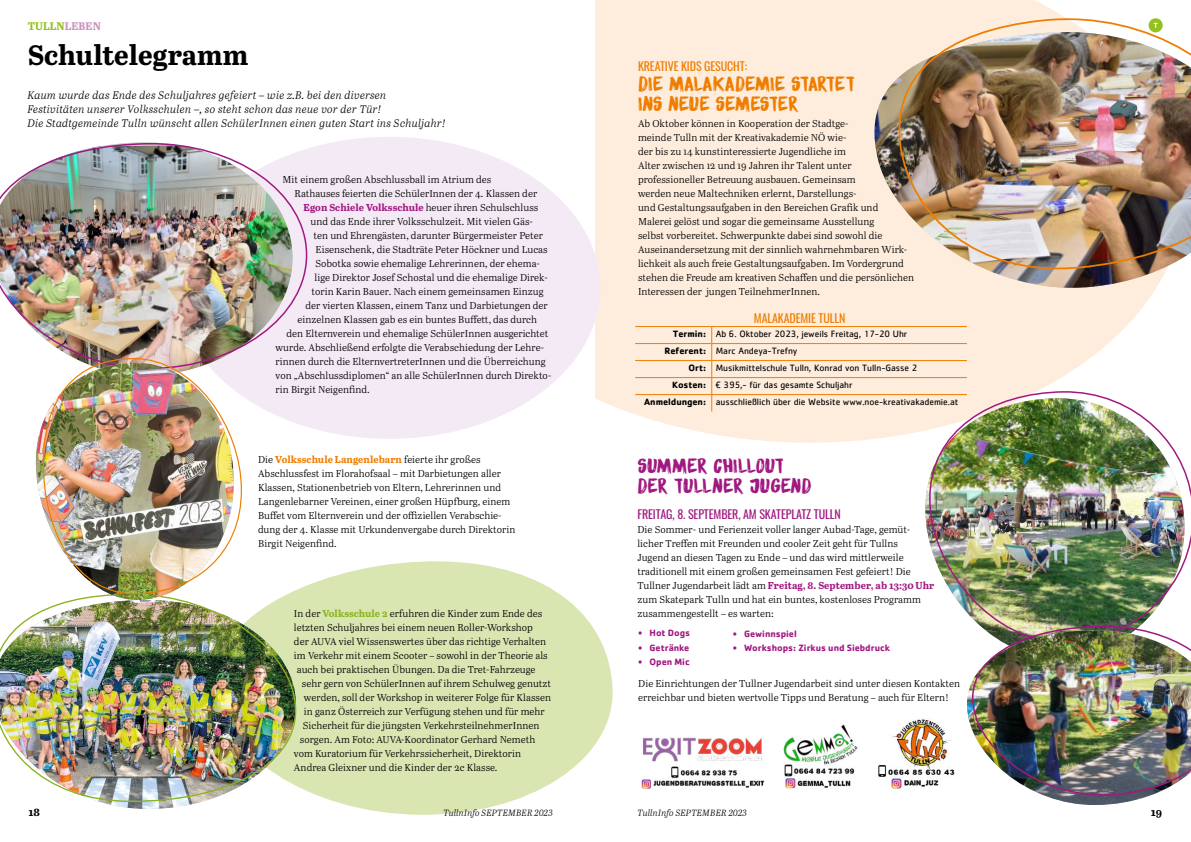
<style>
.page{position:relative;width:1191px;height:842px;background:#fff}
.page>*{position:absolute;margin:0;border:0;box-sizing:border-box;transform-origin:0 0}
.t1{font:700 28px "Abril Text";letter-spacing:-.005em;color:#000}
.t2{font:18px/20px "Sensory Overload";color:#ef7d00}
.t3{font:18px/20px "Sensory Overload";color:#a11881}
.t4{font:12px "Oswald";letter-spacing:-.01em;color:#a11881}
.t5{font:12px "Oswald";letter-spacing:-.01em;color:#ef7d00}
.t6{font:italic 11px/14px "Abril Text Lt";letter-spacing:.02em;color:#000}
.t7{font:700 11px "Abril Text";color:#95c11f}
.t8{font:700 11px "Abril Text";color:#000}
.t9{font:10px/14px "Abril Text Lt";letter-spacing:.005em;color:#000}
.t10{font:700 10px "Abril Text";letter-spacing:.005em;color:#a11881}
.t11{font:700 10px "Abril Text";letter-spacing:.005em;color:#ef7d00}
.t12{font:9.5px/17px "Cachet Std";letter-spacing:-.005em;color:#000}
.t13{font:700 9.5px "Cachet Std";letter-spacing:-.005em;color:#a11881}
.t14{font:italic 9px "Abril Text Lt";color:#000}
.s1{color:#cc94c2}
.s2{font-family:"Abril Text Lt";font-weight:400;color:#000}
.s3{font-family:"Abril Text";font-weight:700;color:#8ab31d}
.s4{font-weight:700}
</style>
<div class="page">
<div style="left:595px;top:0;width:556px;height:443px;background:#feeddd"></div>
<div style="left:178px;top:137px;width:422px;height:302px;background:#f4eaf5;border-radius:50%"></div>
<svg style="left:290px;top:561px;width:323px;height:254px;background:#dee9bc"></svg>
<img style="left:104px;top:803px;width:192px;height:6px">
<img style="left:0;top:593px;width:297px;height:210px">
<img style="left:0;top:142px;width:307px;height:215px">
<hr style="left:635px;top:343px;width:76px;height:1px;background:#ef7d00">
<hr style="left:711px;top:343px;width:256px;height:1px;background:#ef7d00">
<hr style="left:635px;top:360px;width:76px;height:1px;background:#ef7d00">
<hr style="left:711px;top:360px;width:256px;height:1px;background:#ef7d00">
<hr style="left:635px;top:377px;width:76px;height:1px;background:#ef7d00">
<hr style="left:711px;top:377px;width:256px;height:1px;background:#ef7d00">
<hr style="left:635px;top:394px;width:76px;height:1px;background:#ef7d00">
<hr style="left:711px;top:394px;width:256px;height:1px;background:#ef7d00">
<svg style="left:711px;top:327px;width:1px;height:85px"></svg>
<hr style="left:635px;top:326px;width:76px;height:1px;background:#ef7d00">
<hr style="left:711px;top:326px;width:256px;height:1px;background:#ef7d00">
<img style="left:925px;top:398px;width:4px;height:141px">
<img style="left:929px;top:390px;width:262px;height:235px">
<img style="left:36px;top:425px;width:198px;height:175px">
<img style="left:42px;top:357px;width:200px;height:238px">
<img style="left:967px;top:625px;width:224px;height:180px">
<img style="left:641px;top:737px;width:124px;height:52px">
<img style="left:783px;top:724px;width:75px;height:65px">
<img style="left:878px;top:719px;width:77px;height:70px">
<img style="left:857px;top:32px;width:305px;height:260px">
<img style="left:890px;top:10px;width:301px;height:268px">
<div style="left:1148px;top:18px;width:14px;height:14px;background:#95c11f;border-radius:50%"></div>
<svg style="left:1153px;top:23px;width:4px;height:5px"></svg>
<p class="t7" style="left:28px;top:18px;width:75px">TULLN<span class="s1">LEBEN</span></p>
<h1 class="t1" style="left:28px;top:34px;width:222px">Schultelegramm</h1>
<p class="t6" style="left:27px;top:87px;width:420px">Kaum wurde das Ende des Schuljahres gefeiert – wie z.B. bei den diversen<br>Festivitäten unserer Volksschulen –, so steht schon das neue vor der Tür!<br>Die Stadtgemeinde Tulln wünscht allen SchülerInnen einen guten Start ins Schuljahr!</p>
<p class="t9" style="left:294px;top:172px;width:244px;text-indent:-12px">Mit einem großen Abschlussball im Atrium des<br>Rathauses feierten die SchülerInnen der 4. Klassen der</p>
<p class="t10" style="left:303px;top:200px;width:236px">Egon Schiele Volksschule <span class="s2">heuer ihren Schulschluss</span></p>
<p class="t9" style="left:310px;top:214px;width:224px">und das Ende ihrer Volksschulzeit. Mit vielen Gäs-</p>
<p class="t9" style="left:313px;top:228px;width:231px">ten und Ehrengästen, darunter Bürgermeister Peter</p>
<p class="t9" style="left:315px;top:242px;width:233px">Eisenschenk, die Stadträte Peter Höckner und Lucas</p>
<p class="t9" style="left:315px;top:256px;width:226px">Sobotka sowie ehemalige Lehrerinnen, der ehema-</p>
<p class="t9" style="left:314px;top:270px;width:235px">lige Direktor Josef Schostal und die ehemalige Direk-</p>
<p class="t9" style="left:311px;top:284px;width:233px">torin Karin Bauer. Nach einem gemeinsamen Einzug</p>
<p class="t9" style="left:305px;top:298px;width:244px">der vierten Klassen, einem Tanz und Darbietungen der</p>
<p class="t9" style="left:297px;top:312px;width:241px">einzelnen Klassen gab es ein buntes Buffett, das durch</p>
<p class="t9" style="left:286px;top:326px;width:263px">den Elternverein und ehemalige SchülerInnen ausgerichtet</p>
<p class="t9" style="left:275px;top:340px;width:270px">wurde. Abschließend erfolgte die Verabschiedung der Lehre-</p>
<p class="t9" style="left:275px;top:354px;width:272px">rinnen durch die ElternvertreterInnen und die Überreichung</p>
<p class="t9" style="left:275px;top:368px;width:277px">von „Abschlussdiplomen“ an alle SchülerInnen durch Direkto-</p>
<p class="t9" style="left:275px;top:382px;width:96px">rin Birgit Neigenfind.</p>
<p class="t11" style="left:258px;top:452px;width:224px"><span class="s2">Die</span> Volksschule Langenlebarn <span class="s2">feierte ihr großes</span></p>
<p class="t9" style="left:258px;top:466px;width:259px">Abschlussfest im Florahofsaal – mit Darbietungen aller Klassen, Stationenbetrieb von Eltern, Lehrerinnen und Langenlebarner Vereinen, einer großen Hüpfburg, einem Buffet vom Elternverein und der offiziellen Verabschie&shy;dung der 4. Klasse mit Urkundenvergabe durch Direktorin Birgit Neigenfind.</p>
<p class="t9" style="left:294px;top:606px;width:250px">In der <span class="s3">Volksschule 2</span> erfuhren die Kinder zum Ende des</p>
<p class="t9" style="left:294px;top:620px;width:240px">letzten Schuljahres bei einem neuen Roller-Workshop</p>
<p class="t9" style="left:294px;top:634px;width:254px">der AUVA viel Wissenswertes über das richtige Verhalten</p>
<p class="t9" style="left:294px;top:648px;width:255px">im Verkehr mit einem Scooter – sowohl in der Theorie als</p>
<p class="t9" style="left:297px;top:662px;width:240px">auch bei praktischen Übungen. Da die Tret-Fahrzeuge</p>
<p class="t9" style="left:302px;top:676px;width:250px">sehr gern von SchülerInnen auf ihrem Schulweg genutzt</p>
<p class="t9" style="left:304px;top:690px;width:248px">werden, soll der Workshop in weiterer Folge für Klassen</p>
<p class="t9" style="left:304px;top:704px;width:242px">in ganz Österreich zur Verfügung stehen und für mehr</p>
<p class="t9" style="left:303px;top:718px;width:238px">Sicherheit für die jüngsten VerkehrsteilnehmerInnen</p>
<p class="t9" style="left:300px;top:732px;width:237px">sorgen. Am Foto: AUVA-Koordinator Gerhard Nemeth</p>
<p class="t9" style="left:294px;top:746px;width:229px">vom Kuratorium für Verkehrssicherheit, Direktorin</p>
<p class="t9" style="left:294px;top:760px;width:205px">Andrea Gleixner und die Kinder der 2c Klasse.</p>
<p class="t5" style="left:638px;top:55px;width:111px">KREATIVE KIDS GESUCHT:</p>
<h2 class="t2" style="left:638px;top:73px;width:218px">DIE MALAKADEMIE STARTET<br>INS NEUE SEMESTER</h2>
<p class="t9" style="left:638px;top:116px;width:277px">Ab Oktober können in Kooperation der Stadtge-<br>meinde Tulln mit der Kreativakademie NÖ wie-<br>der bis zu 14 kunstinteressierte Jugendliche im<br>Alter zwischen 12 und 19 Jahren ihr Talent unter professioneller Betreuung ausbauen. Gemeinsam<br>werden neue Maltechniken erlernt, Darstellungs-<br>und Gestaltungsaufgaben in den Bereichen Grafik und Malerei gelöst und sogar die gemeinsame Ausstellung<br>selbst vorbereitet. Schwerpunkte dabei sind sowohl die Auseinandersetzung mit der sinnlich wahrnehmbaren Wirk&shy;lichkeit als auch freie Gestaltungsaufgaben. Im Vordergrund stehen die Freude am kreativen Schaffen und die persönlichen Interessen der jungen TeilnehmerInnen.</p>
<p class="t5" style="left:754px;top:307px;width:93px">MALAKADEMIE TULLN</p>
<p class="t12" style="left:664px;top:325px;width:244px;text-indent:8px"><span class="s4">Termin:</span> Ab 6. Oktober 2023, jeweils Freitag, 17-20 Uhr<br><span class="s4">Referent:</span> Marc Andeya-Trefny</p>
<p class="t12" style="left:688px;top:359px;width:230px"><span class="s4">Ort:</span> Musikmittelschule Tulln, Konrad von Tulln-Gasse 2</p>
<p class="t12" style="left:672px;top:376px;width:182px"><span class="s4">Kosten:</span> € 395,- für das gesamte Schuljahr</p>
<p class="t12" style="left:644px;top:393px;width:315px"><span class="s4">Anmeldungen:</span> ausschließlich über die Website www.noe-kreativakademie.at</p>
<h2 class="t3" style="left:637px;top:455px;width:175px">SUMMER CHILLOUT<br>DER TULLNER JUGEND</h2>
<p class="t4" style="left:637px;top:503px;width:205px">FREITAG, 8. SEPTEMBER, AM SKATEPLATZ TULLN</p>
<p class="t9" style="left:637px;top:522px;width:275px">Die Sommer- und Ferienzeit voller langer Aubad-Tage, gemüt&shy;licher Treffen mit Freunden und cooler Zeit geht für Tullns Jugend an diesen Tagen zu Ende – und das wird mittlerweile traditionell mit einem großen gemeinsamen Fest gefeiert! Die</p>
<p class="t10" style="left:637px;top:578px;width:298px"><span class="s2">Tullner Jugendarbeit lädt am</span> Freitag, 8. September, ab 13:30 Uhr</p>
<p class="t9" style="left:637px;top:592px;width:285px">zum Skatepark Tulln und hat ein buntes, kostenloses Programm zusammengestellt – es warten:</p>
<p class="t13" style="left:638px;top:627px;width:53px">• Hot Dogs</p>
<p class="t13" style="left:638px;top:641px;width:53px">• Getränke</p>
<p class="t13" style="left:638px;top:655px;width:53px">• Open Mic</p>
<p class="t13" style="left:732px;top:627px;width:66px">• Gewinnspiel</p>
<p class="t13" style="left:732px;top:642px;width:159px">• Workshops: Zirkus und Siebdruck</p>
<p class="t9" style="left:638px;top:676px;width:323px">Die Einrichtungen der Tullner Jugendarbeit sind unter diesen Kontakten erreichbar und bieten wertvolle Tipps und Beratung – auch für Eltern!</p>
<p class="t8" style="left:28px;top:804px;width:13px">18</p>
<p class="t14" style="left:443px;top:806px;width:111px">Tulln Info SEPTEMBER 2023</p>
<p class="t14" style="left:637px;top:806px;width:111px">Tulln Info SEPTEMBER 2023</p>
<p class="t8" style="left:1150px;top:804px;width:13px">19</p>
</div>
